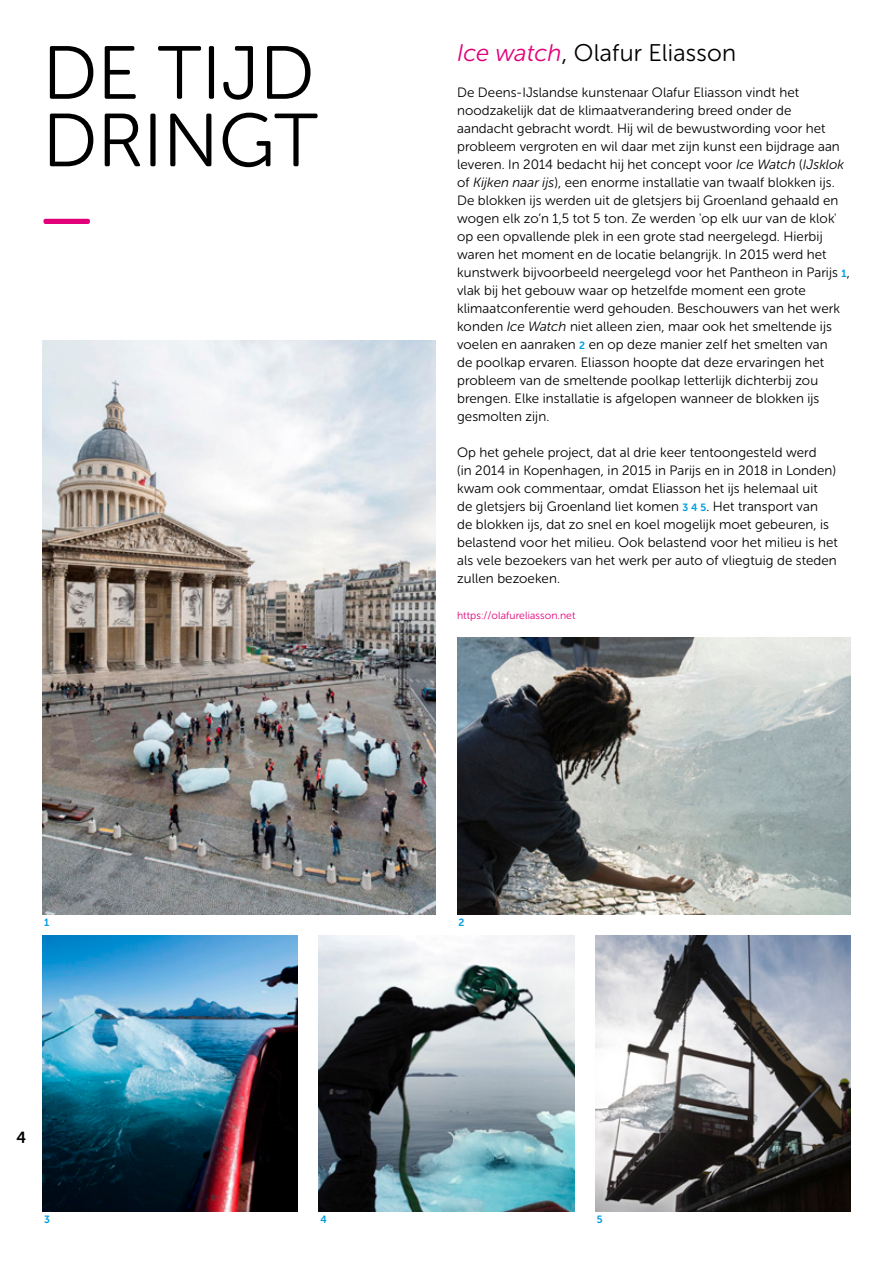
<style>
.page{position:relative;width:893px;height:1263px;background:#fff}
.page>*{position:absolute;margin:0;border:0;box-sizing:border-box;transform-origin:0 0}
.t1{font:90px "Museo Sans Rounded 300";color:#e10079}
.t2{font:75px/67.5px "Museo Sans Rounded 300";color:#000}
.t3{font:24px "Museo Sans Rounded 300";letter-spacing:.01em;color:#000}
.t4{font:16.05px "Museo Sans Rounded 700";color:#000}
.t5{font:13.5px/18px "Museo Sans Rounded 300";letter-spacing:.005em;color:#000}
.t6{font:10.5px "Museo Sans Rounded 300";letter-spacing:.01em;color:#e10079}
.t7{font:10.5px "Museo Sans Rounded 700";color:#009de0}
.s1{font-style:italic;color:#e10079}
.s2{font-style:italic}
.s3{font-family:"Museo Sans Rounded 700";font-size:10.5px;color:#009de0}
</style>
<div class="page">
<img style="left:457px;top:638px;width:393px;height:276px">
<img style="left:43px;top:935px;width:255px;height:277px">
<img style="left:595px;top:935px;width:255px;height:277px">
<img style="left:319px;top:935px;width:255px;height:277px">
<img style="left:43px;top:340px;width:393px;height:574px">
<h2 class="t2" style="left:43px;top:40px;width:277px">DE TIJD<br>DRINGT</h2>
<h1 class="t1" style="left:43px;top:139px;width:50px">_</h1>
<h3 class="t3" style="left:457px;top:39px;width:281px"><span class="s1">Ice watch</span>, Olafur Eliasson</h3>
<p class="t5" style="left:457px;top:83px;width:394px">De Deens-IJslandse kunstenaar Olafur Eliasson vindt het noodzakelijk dat de klimaatverandering breed onder de aandacht gebracht wordt. Hij wil de bewustwording voor het probleem vergroten en wil daar met zijn kunst een bijdrage aan leveren. In 2014 bedacht hij het concept voor <span class="s2">Ice Watch</span> (<span class="s2">IJsklok </span>of <span class="s2">Kijken naar ijs</span>), een enorme installatie van twaalf blokken ijs.<br>De blokken ijs werden uit de gletsjers bij Groenland gehaald en wogen elk zo’n 1,5 tot 5 ton. Ze werden 'op elk uur van de klok' op een opvallende plek in een grote stad neergelegd. Hierbij waren het moment en de locatie belangrijk. In 2015 werd het kunstwerk bijvoorbeeld neergelegd voor het Pantheon in Parijs <span class="s3">1</span>, vlak bij het gebouw waar op hetzelfde moment een grote klimaatconferentie werd gehouden. Beschouwers van het werk konden <span class="s2">Ice Watch</span> niet alleen zien, maar ook het smeltende ijs voelen en aanraken <span class="s3">2</span> en op deze manier zelf het smelten van<br>de poolkap ervaren. Eliasson hoopte dat deze ervaringen het probleem van de smeltende poolkap letterlijk dichterbij zou brengen. Elke installatie is afgelopen wanneer de blokken ijs gesmolten zijn.</p>
<p class="t5" style="left:457px;top:443px;width:382px">Op het gehele project, dat al drie keer tentoongesteld werd<br>(in 2014 in Kopenhagen, in 2015 in Parijs en in 2018 in Londen) kwam ook commentaar, omdat Eliasson het ijs helemaal uit<br>de gletsjers bij Groenland liet komen <span class="s3">3 4 5</span>. Het transport van<br>de blokken ijs, dat zo snel en koel mogelijk moet gebeuren, is belastend voor het milieu. Ook belastend voor het milieu is het als vele bezoekers van het werk per auto of vliegtuig de steden zullen bezoeken.</p>
<p class="t6" style="left:457px;top:609px;width:120px">https://olafureliasson.net</p>
<p class="t7" style="left:44px;top:916px;width:7px">1</p>
<p class="t7" style="left:459px;top:916px;width:7px">2</p>
<p class="t4" style="left:16px;top:1129px;width:11px">4</p>
<p class="t7" style="left:44px;top:1214px;width:7px">3</p>
<p class="t7" style="left:320px;top:1214px;width:8px">4</p>
<p class="t7" style="left:597px;top:1214px;width:7px">5</p>
</div>
